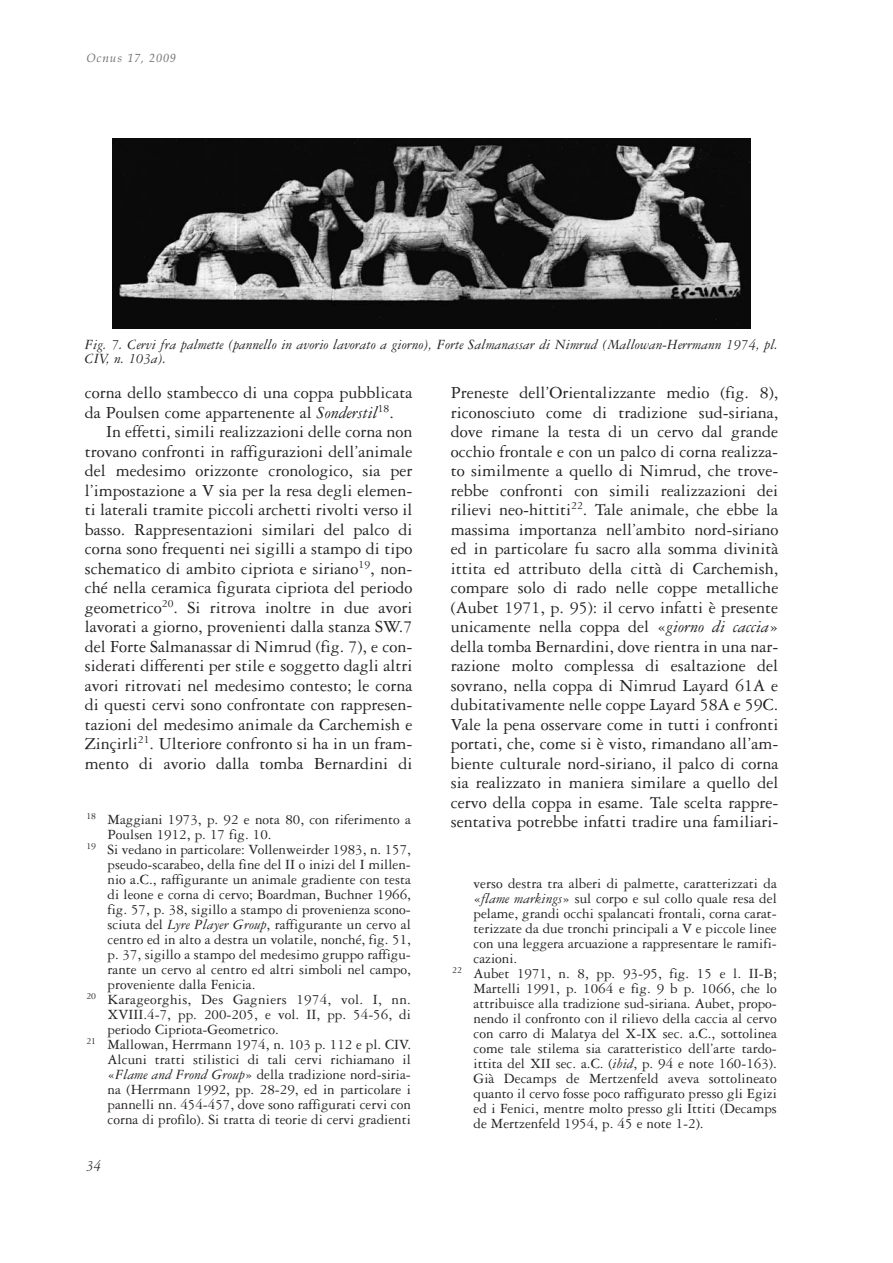
<style>
.page{position:relative;width:893px;height:1263px;background:#fff}
.page>*{position:absolute;margin:0;border:0;box-sizing:border-box;transform-origin:0 0}
.t1{font:18px/19.5px "Garamond Three";color:#231f20;text-align:justify}
.t2{font:15px "Garamond Three";color:#231f20}
.t3{font:italic 15px/14.2px "Garamond Three";color:#231f20}
.t4{font:15px "Garamond Three";letter-spacing:.02em;color:#231f20}
.t5{font:italic 12px "Book Antiqua";letter-spacing:.075em;color:#6c6e70}
.s1{font-style:italic}
</style>
<div class="page">
<svg style="left:112px;top:138px;width:639px;height:191px;background:#404040"></svg>
<p class="t5" style="left:86px;top:54px;width:91px">Ocnus 17, 2009</p>
<p class="t3" style="left:85px;top:339px;width:695px">Fig. 7. Cervi fra palmette (pannello in avorio lavorato a giorno), Forte Salmanassar di Nimrud (Mallowan-Herrmann 1974, pl.<br>CIV, n. 103a).</p>
<p class="t1" style="left:85px;top:384px;width:329px">corna dello stambecco di una coppa pubblicata da Poulsen come appartenente al <span class="s1">Sonderstil</span><sup>18</sup>.</p>
<p class="t1" style="left:85px;top:423px;width:329px;text-indent:21px">In effetti, simili realizzazioni delle corna non trovano confronti in raffigurazioni dell’animale del medesimo orizzonte cronologico, sia per l’impostazione a V sia per la resa degli elemen&shy;ti laterali tramite piccoli archetti rivolti verso il basso. Rappresentazioni similari del palco di corna sono frequenti nei sigilli a stampo di tipo schematico di ambito cipriota e siriano<sup>19</sup>, non&shy;ché nella ceramica figurata cipriota del periodo geometrico<sup>20</sup>. Si ritrova inoltre in due avori lavorati a giorno, provenienti dalla stanza SW.7 del Forte Salmanassar di Nimrud (fig. 7), e con&shy;siderati differenti per stile e soggetto dagli altri avori ritrovati nel medesimo contesto; le corna di questi cervi sono confrontate con rappresen&shy;tazioni del medesimo animale da Carchemish e Zinçirli<sup>21</sup>. Ulteriore confronto si ha in un fram&shy;mento di avorio dalla tomba Bernardini di</p>
<p class="t2" style="left:86px;top:814px;width:326px"><sup>18</sup> Maggiani 1973, p. 92 e nota 80, con riferimento a</p>
<p class="t2" style="left:108px;top:829px;width:165px">Poulsen 1912, p. 17 fig. 10.</p>
<p class="t2" style="left:86px;top:844px;width:326px"><sup>19</sup> Si vedano in particolare: Vollenweirder 1983, n. 157,</p>
<p class="t2" style="left:108px;top:859px;width:305px">pseudo-scarabeo, della fine del II o inizi del I millen-</p>
<p class="t2" style="left:108px;top:874px;width:305px">nio a.C., raffigurante un animale gradiente con testa</p>
<p class="t2" style="left:108px;top:889px;width:305px">di leone e corna di cervo; Boardman, Buchner 1966,</p>
<p class="t2" style="left:108px;top:904px;width:305px">fig. 57, p. 38, sigillo a stampo di provenienza scono-</p>
<p class="t2" style="left:108px;top:919px;width:305px">sciuta del <span class="s1">Lyre Player Group</span>, raffigurante un cervo al</p>
<p class="t2" style="left:108px;top:934px;width:305px">centro ed in alto a destra un volatile, nonché, fig. 51,</p>
<p class="t2" style="left:108px;top:949px;width:305px">p. 37, sigillo a stampo del medesimo gruppo raffigu-</p>
<p class="t2" style="left:108px;top:964px;width:305px">rante un cervo al centro ed altri simboli nel campo,</p>
<p class="t2" style="left:108px;top:979px;width:149px">proveniente dalla Fenicia.</p>
<p class="t4" style="left:86px;top:994px;width:326px"><sup>20</sup> Karageorghis, Des Gagniers 1974, vol. I, nn.</p>
<p class="t2" style="left:108px;top:1009px;width:305px">XVIII.4-7, pp. 200-205, e vol. II, pp. 54-56, di</p>
<p class="t2" style="left:108px;top:1024px;width:173px">periodo Cipriota-Geometrico.</p>
<p class="t2" style="left:86px;top:1039px;width:326px"><sup>21</sup> Mallowan, Herrmann 1974, n. 103 p. 112 e pl. CIV.</p>
<p class="t2" style="left:108px;top:1054px;width:305px">Alcuni tratti stilistici di tali cervi richiamano il</p>
<p class="t2" style="left:108px;top:1069px;width:305px">«<span class="s1">Flame and Frond Group</span>» della tradizione nord-siria-</p>
<p class="t2" style="left:108px;top:1084px;width:305px">na (Herrmann 1992, pp. 28-29, ed in particolare i</p>
<p class="t2" style="left:108px;top:1099px;width:305px">pannelli nn. 454-457, dove sono raffigurati cervi con</p>
<p class="t2" style="left:108px;top:1114px;width:305px">corna di profilo). Si tratta di teorie di cervi gradienti</p>
<p class="t3" style="left:86px;top:1159px;width:16px">34</p>
<p class="t1" style="left:451px;top:384px;width:329px">Preneste dell’Orientalizzante medio (fig. 8), riconosciuto come di tradizione sud-siriana, dove rimane la testa di un cervo dal grande occhio frontale e con un palco di corna realizza&shy;to similmente a quello di Nimrud, che trove&shy;rebbe confronti con simili realizzazioni dei rilievi neo-hittiti<sup>22</sup>. Tale animale, che ebbe la massima importanza nell’ambito nord-siriano ed in particolare fu sacro alla somma divinità ittita ed attributo della città di Carchemish, compare solo di rado nelle coppe metalliche (Aubet 1971, p. 95): il cervo infatti è presente unicamente nella coppa del «<span class="s1">giorno di caccia</span>» della tomba Bernardini, dove rientra in una nar&shy;razione molto complessa di esaltazione del sovrano, nella coppa di Nimrud Layard 61A e dubitativamente nelle coppe Layard 58A e 59C.<br>Vale la pena osservare come in tutti i confronti portati, che, come si è visto, rimandano all’am&shy;biente culturale nord-siriano, il palco di corna sia realizzato in maniera similare a quello del cervo della coppa in esame. Tale scelta rappre&shy;sentativa potrebbe infatti tradire una familiari-</p>
<p class="t2" style="left:473px;top:878px;width:305px">verso destra tra alberi di palmette, caratterizzati da</p>
<p class="t2" style="left:473px;top:893px;width:305px">«<span class="s1">flame markings</span>» sul corpo e sul collo quale resa del</p>
<p class="t2" style="left:473px;top:908px;width:305px">pelame, grandi occhi spalancati frontali, corna carat-</p>
<p class="t2" style="left:473px;top:923px;width:305px">terizzate da due tronchi principali a V e piccole linee</p>
<p class="t2" style="left:473px;top:938px;width:305px">con una leggera arcuazione a rappresentare le ramifi-</p>
<p class="t2" style="left:473px;top:953px;width:45px">cazioni.</p>
<p class="t2" style="left:452px;top:968px;width:326px"><sup>22</sup> Aubet 1971, n. 8, pp. 93-95, fig. 15 e l. II-B;</p>
<p class="t2" style="left:473px;top:983px;width:305px">Martelli 1991, p. 1064 e fig. 9 b p. 1066, che lo</p>
<p class="t2" style="left:473px;top:998px;width:305px">attribuisce alla tradizione sud-siriana. Aubet, propo-</p>
<p class="t2" style="left:473px;top:1013px;width:305px">nendo il confronto con il rilievo della caccia al cervo</p>
<p class="t2" style="left:473px;top:1028px;width:305px">con carro di Malatya del X-IX sec. a.C., sottolinea</p>
<p class="t2" style="left:473px;top:1043px;width:305px">come tale stilema sia caratteristico dell’arte tardo-</p>
<p class="t2" style="left:473px;top:1058px;width:305px">ittita del XII sec. a.C. (<span class="s1">ibid</span>, p. 94 e note 160-163).</p>
<p class="t2" style="left:473px;top:1073px;width:305px">Già Decamps de Mertzenfeld aveva sottolineato</p>
<p class="t2" style="left:473px;top:1088px;width:305px">quanto il cervo fosse poco raffigurato presso gli Egizi</p>
<p class="t2" style="left:473px;top:1103px;width:305px">ed i Fenici, mentre molto presso gli Ittiti (Decamps</p>
<p class="t2" style="left:473px;top:1118px;width:232px">de Mertzenfeld 1954, p. 45 e note 1-2).</p>
</div>
